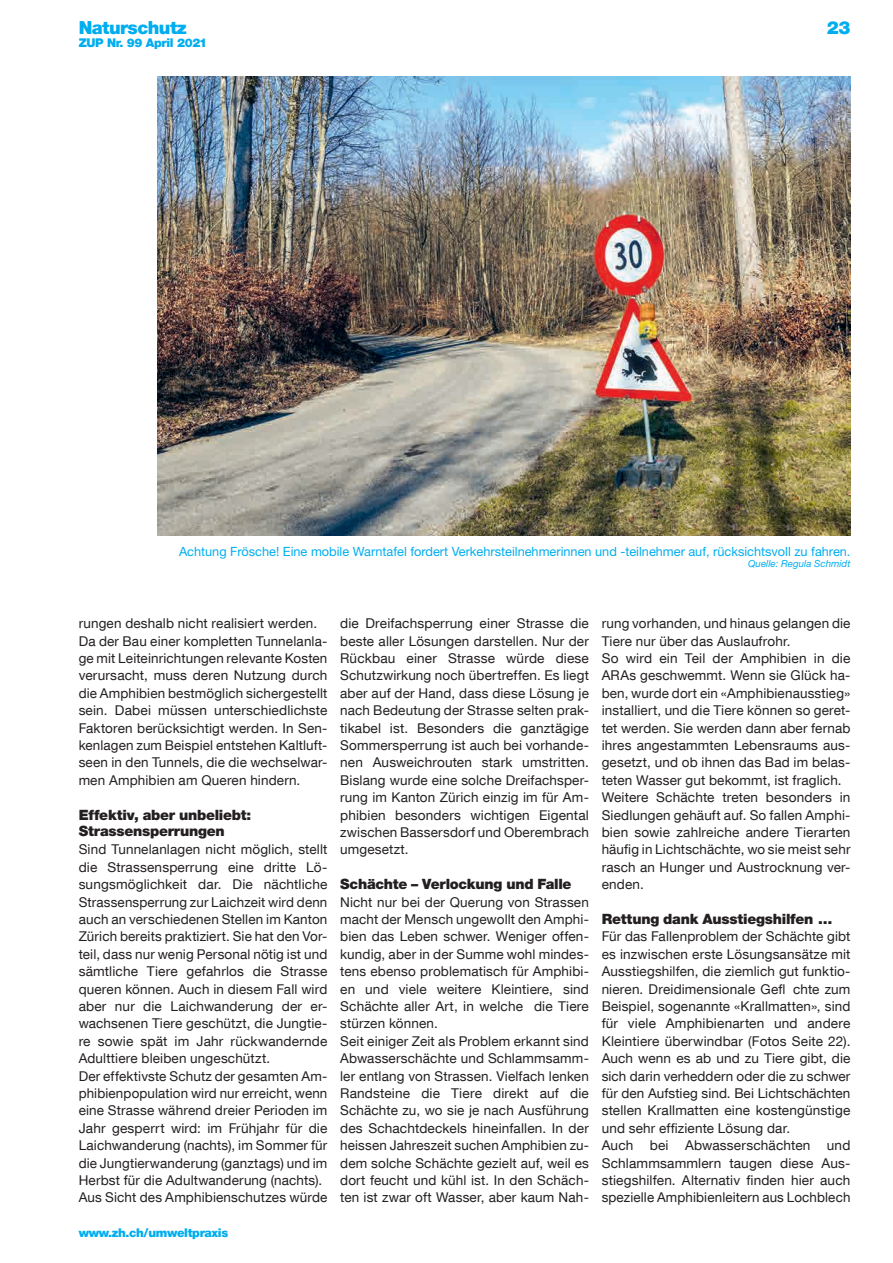
<style>
.page{position:relative;width:893px;height:1263px;background:#fff}
.page>*{position:absolute;margin:0;border:0;box-sizing:border-box;transform-origin:0 0}
.t1{font:900 18px "Helvetica Neue LT Com";letter-spacing:-.03em;color:#00aeef}
.t2{font:900 14.25px/16.4px "Helvetica Neue LT Std";letter-spacing:-.015em;color:#231f20}
.t3{font:13.5px/17.4px "Helvetica Neue LT Com";letter-spacing:.01em;color:#231f20}
.t4{font:12.75px "Helvetica Neue LT Std";color:#00aeef}
.t5{font:900 12px "Helvetica Neue LT Com";letter-spacing:-.03em;color:#00aeef}
.t6{font:italic 9.75px "Helvetica Neue LT Std";color:#00aeef}
</style>
<div class="page">
<img style="left:157px;top:77px;width:693px;height:459px">
<h1 class="t1" style="left:79px;top:17px;width:110px">Naturschutz</h1>
<p class="t5" style="left:79px;top:35px;width:130px">ZUP Nr. 99 April 2021</p>
<p class="t1" style="left:827px;top:17px;width:25px">23</p>
<p class="t4" style="left:179px;top:543px;width:673px">Achtung Frösche! Eine mobile Warntafel fordert Verkehrsteilnehmerinnen und -teilnehmer auf, rücksichtsvoll zu fahren.</p>
<p class="t6" style="left:748px;top:557px;width:104px">Quelle: Regula Schmidt</p>
<p class="t3" style="left:79px;top:614px;width:250px">rungen deshalb nicht realisiert werden.<br>Da der Bau einer kompletten Tunnelanla&shy;ge mit Leiteinrichtungen relevante Kosten verursacht, muss deren Nutzung durch die Amphibien bestmöglich sichergestellt sein. Dabei müssen unterschiedlichste Faktoren berücksichtigt werden. In Sen&shy;kenlagen zum Beispiel entstehen Kaltluft&shy;seen in den Tunnels, die die wechselwar&shy;men Amphibien am Queren hindern.</p>
<h3 class="t2" style="left:79px;top:806px;width:174px">Effektiv, aber unbeliebt:<br>Strassensperrungen</h3>
<p class="t3" style="left:79px;top:840px;width:250px">Sind Tunnelanlagen nicht möglich, stellt die Strassensperrung eine dritte Lö&shy;sungsmöglichkeit dar. Die nächtliche Strassensperrung zur Laichzeit wird denn auch an verschiedenen Stellen im Kanton Zürich bereits praktiziert. Sie hat den Vor&shy;teil, dass nur wenig Personal nötig ist und sämtliche Tiere gefahrlos die Strasse queren können. Auch in diesem Fall wird aber nur die Laichwanderung der er&shy;wachsenen Tiere geschützt, die Jungtie&shy;re sowie spät im Jahr rückwandernde Adulttiere bleiben ungeschützt.<br>Der effektivste Schutz der gesamten Am&shy;phibienpopulation wird nur erreicht, wenn eine Strasse während dreier Perioden im Jahr gesperrt wird: im Frühjahr für die Laichwanderung (nachts), im Sommer für die Jungtierwanderung (ganztags) und im Herbst für die Adultwanderung (nachts).<br>Aus Sicht des Amphibienschutzes würde</p>
<p class="t5" style="left:79px;top:1226px;width:151px">www.zh.ch/umweltpraxis</p>
<p class="t3" style="left:340px;top:614px;width:250px;text-align:justify">die Dreifachsperrung einer Strasse die beste aller Lösungen darstellen. Nur der Rückbau einer Strasse würde diese Schutzwirkung noch übertreffen. Es liegt aber auf der Hand, dass diese Lösung je nach Bedeutung der Strasse selten prak&shy;tikabel ist. Besonders die ganztägige Sommersperrung ist auch bei vorhande&shy;nen Ausweichrouten stark umstritten.<br>Bislang wurde eine solche Dreifachsper&shy;rung im Kanton Zürich einzig im für Am&shy;phibien besonders wichtigen Eigental zwischen Bassersdorf und Oberembrach umgesetzt.</p>
<h3 class="t2" style="left:340px;top:876px;width:233px">Schächte – Verlockung und Falle</h3>
<p class="t3" style="left:340px;top:893px;width:250px">Nicht nur bei der Querung von Strassen macht der Mensch ungewollt den Amphi&shy;bien das Leben schwer. Weniger offen&shy;kundig, aber in der Summe wohl mindes&shy;tens ebenso problematisch für Amphibi&shy;en und viele weitere Kleintiere, sind Schächte aller Art, in welche die Tiere stürzen können.<br>Seit einiger Zeit als Problem erkannt sind Abwasserschächte und Schlammsamm&shy;ler entlang von Strassen. Vielfach lenken Randsteine die Tiere direkt auf die Schächte zu, wo sie je nach Ausführung des Schachtdeckels hineinfallen. In der heissen Jahreszeit suchen Amphibien zu&shy;dem solche Schächte gezielt auf, weil es dort feucht und kühl ist. In den Schäch&shy;ten ist zwar oft Wasser, aber kaum Nah-</p>
<p class="t3" style="left:602px;top:614px;width:250px">rung vorhanden, und hinaus gelangen die Tiere nur über das Auslaufrohr.<br>So wird ein Teil der Amphibien in die ARAs geschwemmt. Wenn sie Glück ha&shy;ben, wurde dort ein «Amphibienausstieg» installiert, und die Tiere können so geret&shy;tet werden. Sie werden dann aber fernab ihres angestammten Lebensraums aus&shy;gesetzt, und ob ihnen das Bad im belas&shy;teten Wasser gut bekommt, ist fraglich.<br>Weitere Schächte treten besonders in Siedlungen gehäuft auf. So fallen Amphi&shy;bien sowie zahlreiche andere Tierarten häufig in Lichtschächte, wo sie meist sehr rasch an Hunger und Austrocknung ver&shy;enden.</p>
<h3 class="t2" style="left:602px;top:911px;width:232px">Rettung dank Ausstiegshilfen …</h3>
<p class="t3" style="left:602px;top:927px;width:250px">Für das Fallenproblem der Schächte gibt es inzwischen erste Lösungsansätze mit Ausstiegshilfen, die ziemlich gut funktio&shy;nieren. Dreidimensionale Gefl chte zum Beispiel, sogenannte «Krallmatten», sind für viele Amphibienarten und andere Kleintiere überwindbar (Fotos Seite 22).<br>Auch wenn es ab und zu Tiere gibt, die sich darin verheddern oder die zu schwer für den Aufstieg sind. Bei Lichtschächten stellen Krallmatten eine kostengünstige und sehr effiziente Lösung dar.<br>Auch bei Abwasserschächten und Schlammsammlern taugen diese Aus&shy;stiegshilfen. Alternativ finden hier auch spezielle Amphibienleitern aus Lochblech</p>
</div>
